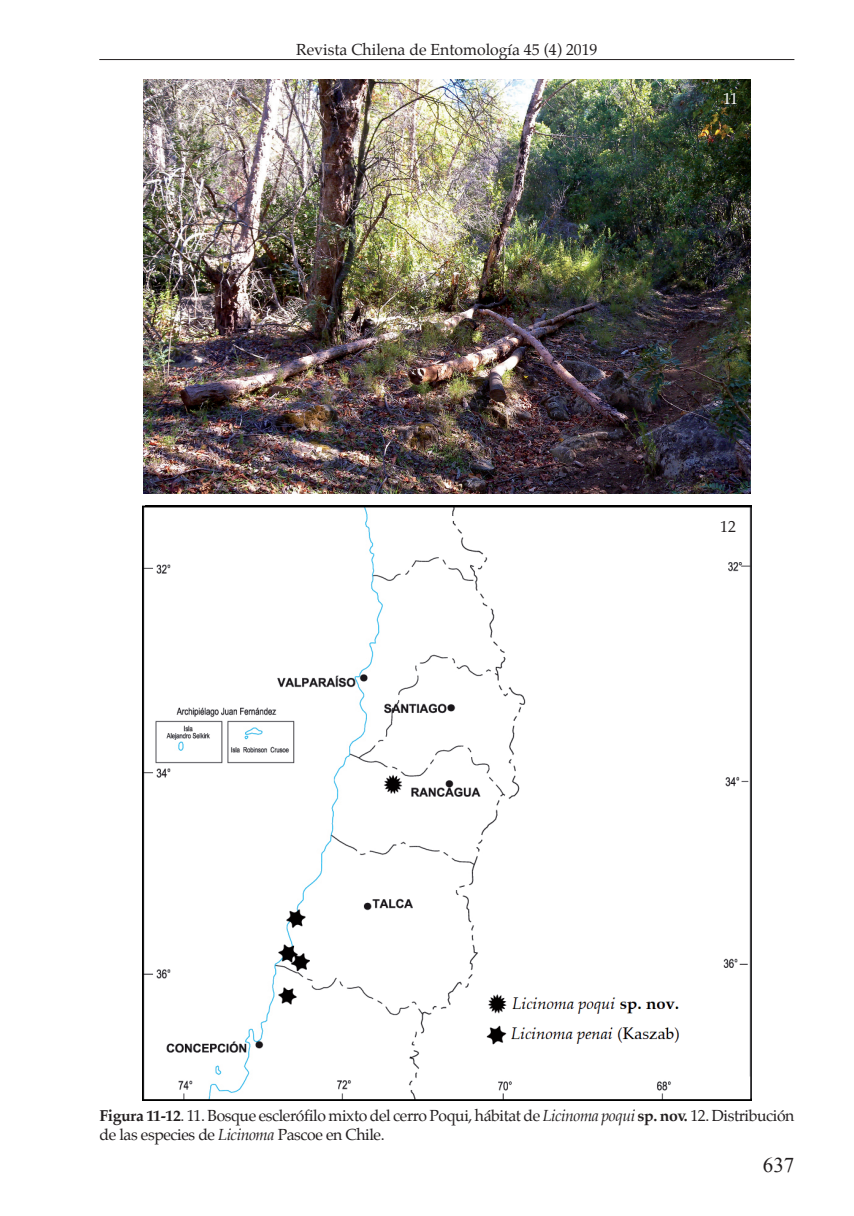
<style>
.page{position:relative;width:854px;height:1216px;background:#fff}
.page>*{position:absolute;margin:0;border:0;box-sizing:border-box;transform-origin:0 0}
.t1{font:21px "Times New Roman";color:#231f20}
.t2{font:15.75px/19.8px "Palatino";letter-spacing:-.025em;color:#231f20}
.t3{font:15.75px "Palatino";color:#231f20}
.t4{font:15.75px "Palatino";color:#fff}
.s1{font-weight:700}
.s2{font-style:italic}
</style>
<div class="page">
<hr style="left:99px;top:59px;width:695px;height:1px;background:#231f20">
<img style="left:143px;top:79px;width:607px;height:414px">
<img style="left:142px;top:505px;width:609px;height:595px">
<div style="left:164px;top:511px;width:50px;height:37px;background:#fff"></div>
<p class="t3" style="left:296px;top:36px;width:303px">Revista Chilena de Entomología 45 (4) 2019</p>
<p class="t4" style="left:723px;top:85px;width:16px">11</p>
<p class="t2" style="left:720px;top:516px;width:17px">12</p>
<p class="t2" style="left:99px;top:1105px;width:696px"><span class="s1">Figura 11-12</span>. 11. Bosque esclerófilo mixto del cerro Poqui, hábitat de <span class="s2">Licinoma poqui</span> <span class="s1">sp. nov.</span> 12. Distribución de las especies de <span class="s2">Licinoma</span> Pascoe en Chile.</p>
<h1 class="t1" style="left:762px;top:1150px;width:33px">637</h1>
</div>
